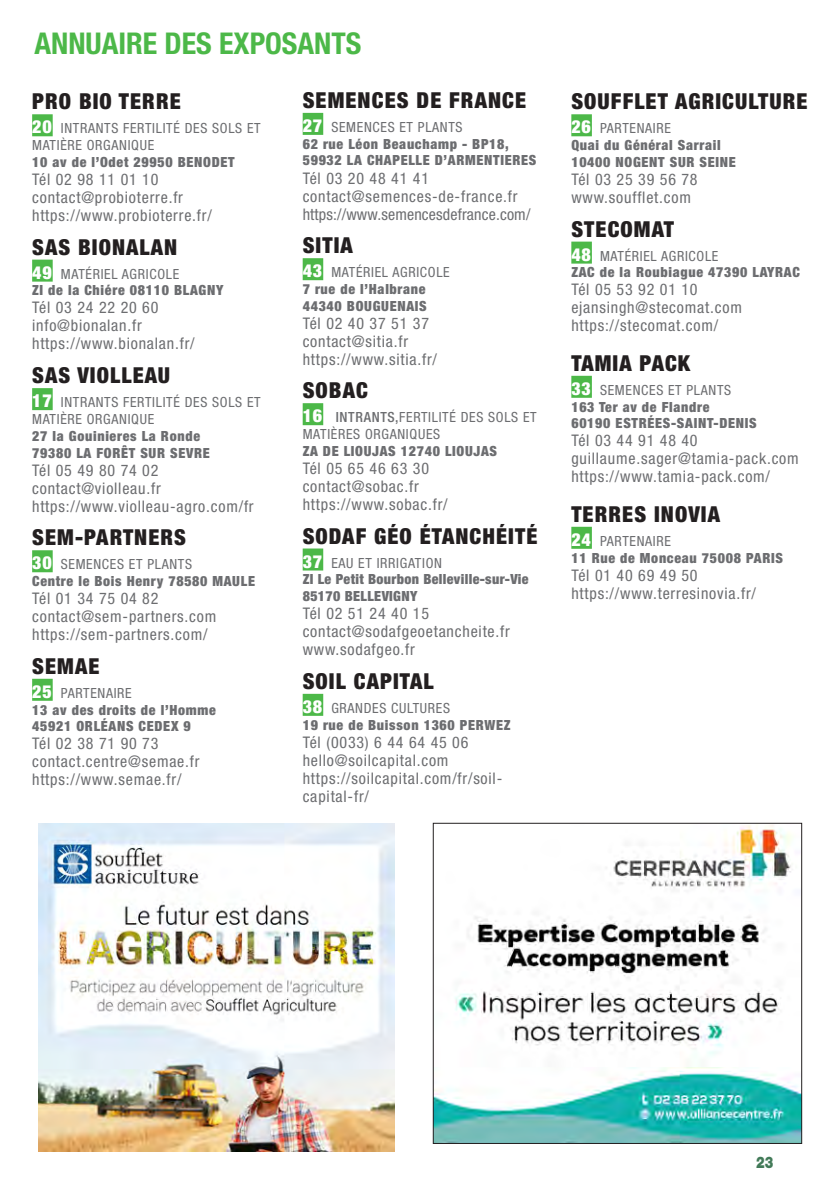
<style>
.page{position:relative;width:840px;height:1191px;background:#fff}
.page>*{position:absolute;margin:0;border:0;box-sizing:border-box;transform-origin:0 0}
.t1{font:700 condensed 30px "Helvetica Neue LT Std";color:#4cb848}
.t2{font:900 condensed 22px "Helvetica Neue LT Std";letter-spacing:.05em;color:#231f20}
.t3{font:condensed 16px/18px "Helvetica Neue LT Std";letter-spacing:.05em;color:#6c6d70}
.t4{font:900 16px "Helvetica Neue LT Std";color:#427a58;scale:.8 1}
.t5{font:900 condensed 14px/16.8px "Helvetica Neue LT Std";letter-spacing:.05em;color:#6c6d70}
.t6{font:condensed 14px/16.8px "Helvetica Neue LT Std";letter-spacing:.05em;color:#6c6d70}
.t7{font:900 condensed 14px/16.8px "Helvetica Neue LT Std";letter-spacing:.025em;color:#6c6d70}
.s1{font-weight:900;font-size:18px;color:#fff}
.s2{font-size:18px;color:#fff}
.s3{font-weight:400}
.s4{font-weight:500}
</style>
<div class="page">
<img style="left:38px;top:823px;width:356px;height:328px">
<img style="left:435px;top:825px;width:364px;height:316px">
<div style="left:433px;top:823px;width:368px;height:320px;border:1px solid #231f20"></div>
<div style="left:32px;top:114px;width:21px;height:22px;background:#4cb848"></div>
<div style="left:32px;top:260px;width:21px;height:22px;background:#4cb848"></div>
<div style="left:32px;top:388px;width:21px;height:22px;background:#4cb848"></div>
<div style="left:32px;top:550px;width:21px;height:22px;background:#4cb848"></div>
<div style="left:32px;top:679px;width:21px;height:22px;background:#4cb848"></div>
<div style="left:302px;top:113px;width:21px;height:22px;background:#4cb848"></div>
<div style="left:302px;top:258px;width:21px;height:22px;background:#4cb848"></div>
<div style="left:302px;top:403px;width:21px;height:22px;background:#4cb848"></div>
<div style="left:302px;top:548px;width:21px;height:22px;background:#4cb848"></div>
<div style="left:302px;top:694px;width:21px;height:22px;background:#4cb848"></div>
<div style="left:571px;top:114px;width:20px;height:22px;background:#4cb848"></div>
<div style="left:571px;top:242px;width:20px;height:22px;background:#4cb848"></div>
<div style="left:571px;top:376px;width:20px;height:22px;background:#4cb848"></div>
<div style="left:571px;top:527px;width:20px;height:22px;background:#4cb848"></div>
<h1 class="t1" style="left:34px;top:25px;width:328px">ANNUAIRE DES EXPOSANTS</h1>
<h2 class="t2" style="left:32px;top:88px;width:150px">PRO BIO TERRE</h2>
<p class="t6" style="left:32px;top:120px;width:230px"><span class="s1">20</span> INTRANTS FERTILITÉ DES SOLS ET<br>MATIÈRE ORGANIQUE</p>
<p class="t5" style="left:32px;top:153px;width:204px">10 av de l’Odet 29950 BENODET</p>
<p class="t3" style="left:32px;top:170px;width:181px">Tél 02 98 11 01 10 contact@probioterre.fr https://www.probioterre.fr/</p>
<h2 class="t2" style="left:32px;top:233px;width:146px">SAS BIONALAN</h2>
<p class="t5" style="left:32px;top:265px;width:192px"><span class="s2">49</span> <span class="s3">MATÉRIEL AGRICOLE<br></span>ZI de la Chiére 08110 BLAGNY</p>
<p class="t3" style="left:32px;top:299px;width:164px">Tél 03 24 22 20 60 info@bionalan.fr https://www.bionalan.fr/</p>
<h2 class="t2" style="left:32px;top:362px;width:139px">SAS VIOLLEAU</h2>
<p class="t6" style="left:32px;top:394px;width:230px"><span class="s1">17</span> INTRANTS FERTILITÉ DES SOLS ET<br>MATIÈRE ORGANIQUE</p>
<p class="t5" style="left:32px;top:427px;width:179px">27 la Gouinieres La Ronde<br>79380 LA FORÊT SUR SEVRE</p>
<p class="t3" style="left:32px;top:461px;width:223px">Tél 05 49 80 74 02 contact@violleau.fr https://www.violleau-agro.com/fr</p>
<h2 class="t2" style="left:32px;top:524px;width:155px">SEM-PARTNERS</h2>
<p class="t5" style="left:32px;top:555px;width:224px"><span class="s2">30</span> <span class="s3">SEMENCES ET PLANTS<br></span>Centre le Bois Henry 78580 MAULE</p>
<p class="t3" style="left:32px;top:589px;width:186px">Tél 01 34 75 04 82 contact@sem-partners.com https://sem-partners.com/</p>
<h2 class="t2" style="left:32px;top:652px;width:69px">SEMAE</h2>
<p class="t5" style="left:32px;top:684px;width:185px"><span class="s2">25</span> <span class="s3">PARTENAIRE<br></span>13 av des droits de l’Homme<br>45921 ORLÉANS CEDEX 9</p>
<p class="t3" style="left:32px;top:734px;width:169px">Tél 02 38 71 90 73 contact.centre@semae.fr https://www.semae.fr/</p>
<h2 class="t2" style="left:302px;top:86px;width:225px">SEMENCES DE FRANCE</h2>
<p class="t5" style="left:302px;top:118px;width:235px"><span class="s2">27</span> <span class="s3">SEMENCES ET PLANTS<br></span>62 rue Léon Beauchamp - BP18,<br>59932 LA CHAPELLE D’ARMENTIERES</p>
<p class="t3" style="left:302px;top:169px;width:229px">Tél 03 20 48 41 41 contact@semences-de-france.fr https://www.semencesdefrance.com/</p>
<h2 class="t2" style="left:302px;top:232px;width:52px">SITIA</h2>
<p class="t5" style="left:302px;top:264px;width:148px"><span class="s2">43</span> <span class="s3">MATÉRIEL AGRICOLE<br></span>7 rue de l’Halbrane<br>44340 BOUGUENAIS</p>
<p class="t3" style="left:302px;top:314px;width:136px">Tél 02 40 37 51 37 contact@sitia.fr https://www.sitia.fr/</p>
<h2 class="t2" style="left:302px;top:377px;width:67px">SOBAC</h2>
<p class="t6" style="left:302px;top:409px;width:235px"><span class="s1">16</span> <span class="s4">INTRANTS,</span>FERTILITÉ DES SOLS ET<br>MATIÈRES ORGANIQUES</p>
<p class="t5" style="left:302px;top:442px;width:196px">ZA DE LIOUJAS 12740 LIOUJAS</p>
<p class="t3" style="left:302px;top:459px;width:146px">Tél 05 65 46 63 30 contact@sobac.fr https://www.sobac.fr/</p>
<h2 class="t2" style="left:302px;top:522px;width:236px">SODAF GÉO ÉTANCHÉITÉ</h2>
<p class="t7" style="left:302px;top:554px;width:227px"><span class="s2">37</span> <span class="s3">EAU ET IRRIGATION<br></span>ZI Le Petit Bourbon Belleville-sur-Vie<br>85170 BELLEVIGNY</p>
<p class="t3" style="left:302px;top:604px;width:208px">Tél 02 51 24 40 15 contact@sodafgeoetancheite.fr www.sodafgeo.fr</p>
<h2 class="t2" style="left:302px;top:667px;width:132px">SOIL CAPITAL</h2>
<p class="t5" style="left:302px;top:699px;width:209px"><span class="s2">38</span> <span class="s3">GRANDES CULTURES<br></span>19 rue de Buisson 1360 PERWEZ</p>
<p class="t3" style="left:302px;top:733px;width:201px">Tél (0033) 6 44 64 45 06 hello@soilcapital.com https://soilcapital.com/fr/soil&shy;capital-fr/</p>
<h2 class="t2" style="left:571px;top:88px;width:238px">SOUFFLET AGRICULTURE</h2>
<p class="t5" style="left:571px;top:120px;width:166px"><span class="s2">26</span> <span class="s3">PARTENAIRE<br></span>Quai du Général Sarrail<br>10400 NOGENT SUR SEINE</p>
<p class="t3" style="left:571px;top:170px;width:128px">Tél 03 25 39 56 78 www.soufflet.com</p>
<h2 class="t2" style="left:571px;top:215px;width:104px">STECOMAT</h2>
<p class="t5" style="left:571px;top:247px;width:230px"><span class="s2">48</span> <span class="s3">MATÉRIEL AGRICOLE<br></span>ZAC de la Roubiague 47390 LAYRAC</p>
<p class="t3" style="left:571px;top:281px;width:172px">Tél 05 53 92 01 10 ejansingh@stecomat.com https://stecomat.com/</p>
<h2 class="t2" style="left:571px;top:349px;width:120px">TAMIA PACK</h2>
<p class="t5" style="left:571px;top:381px;width:187px"><span class="s2">33</span> <span class="s3">SEMENCES ET PLANTS<br></span>163 Ter av de Flandre<br>60190 ESTRÉES-SAINT-DENIS</p>
<p class="t3" style="left:571px;top:431px;width:229px">Tél 03 44 91 48 40 guillaume.sager@tamia-pack.com https://www.tamia-pack.com/</p>
<h2 class="t2" style="left:571px;top:500px;width:150px">TERRES INOVIA</h2>
<p class="t5" style="left:571px;top:532px;width:213px"><span class="s2">24</span> <span class="s3">PARTENAIRE<br></span>11 Rue de Monceau 75008 PARIS</p>
<p class="t3" style="left:571px;top:566px;width:186px">Tél 01 40 69 49 50 https://www.terresinovia.fr/</p>
<p class="t4" style="left:755px;top:1153px;width:23px">23</p>
</div>
